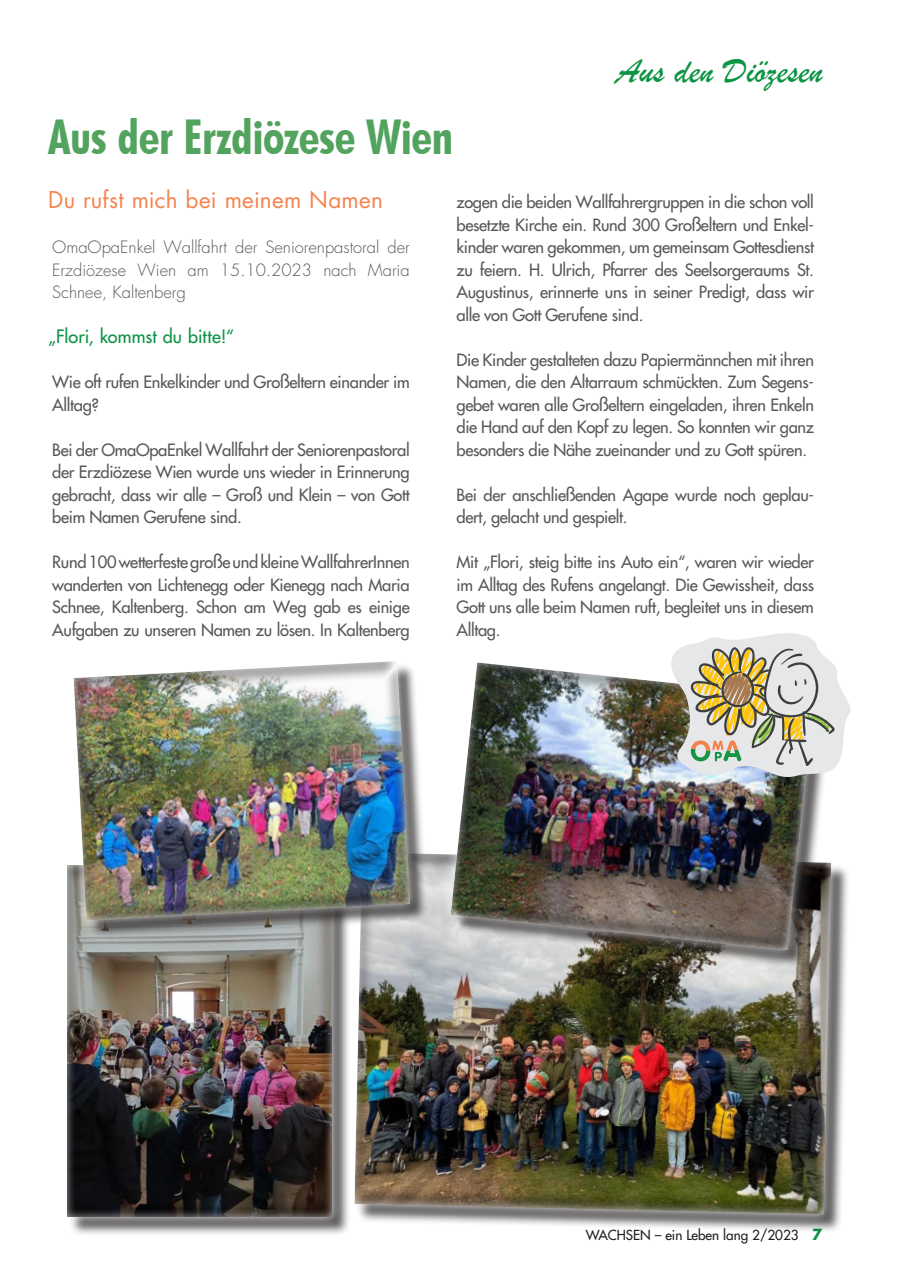
<style>
.page{position:relative;width:904px;height:1274px;background:#fff}
.page>*{position:absolute;margin:0;border:0;box-sizing:border-box;transform-origin:0 0}
.t1{font:700 condensed 48px "Futura BT";letter-spacing:-.01em;color:#51a35e}
.t2{font:36px "Brush Script";color:#0d9344}
.t3{font:22.5px "Futura Std";letter-spacing:.015em;color:#f5834e}
.t4{font:500 18px "Futura Std";letter-spacing:.005em;color:#0d9344}
.t5{font:500 16.5px/22.5px "Futura Std";letter-spacing:-.02em;color:#57585a;text-align:justify}
.t6{font:300 16.5px/22.5px "Futura Std";color:#57585a;text-align:justify}
.t7{font:500 13.5px "Futura Std";color:#231f20}
.s1{font-style:inherit}
.s2{font-weight:700;font-size:15px;color:#0d9344}
</style>
<div class="page">
<div style="left:356px;top:854px;width:493px;height:379px;background:#231f20;opacity:.75"></div>
<svg style="left:356px;top:854px;width:485px;height:370px;background:#a6a4a4"></svg>
<img style="left:354px;top:854px;width:478px;height:361px">
<div style="left:69px;top:868px;width:282px;height:368px;background:#231f20;opacity:.75"></div>
<div style="left:57px;top:856px;width:285px;height:371px;background:#fff;opacity:.75"></div>
<div style="left:66px;top:864px;width:267px;height:354px;background:#fff;opacity:.75"></div>
<div style="left:76px;top:663px;width:352px;height:276px;background:#231f20;opacity:.75"></div>
<svg style="left:63px;top:663px;width:357px;height:268px"></svg>
<img style="left:72px;top:661px;width:339px;height:261px">
<div style="left:453px;top:665px;width:379px;height:304px;background:#231f20;opacity:.75"></div>
<svg style="left:440px;top:780px;width:384px;height:181px"></svg>
<img style="left:450px;top:662px;width:364px;height:289px">
<svg style="left:668px;top:633px;width:183px;height:147px;background:#cbc7b7"></svg>
<h2 class="t2" style="left:616px;top:49px;width:208px">Aus den Diözesen</h2>
<h1 class="t1" style="left:48px;top:108px;width:407px">Aus der Erzdiözese Wien</h1>
<h3 class="t3" style="left:48px;top:185px;width:336px">Du rufst mich bei meinem Namen</h3>
<p class="t6" style="left:52px;top:236px;width:359px">OmaOpaEnkel Wallfahrt der Seniorenpastoral der Erzdiözese Wien am 15.10.2023 nach Maria Schnee, Kaltenberg</p>
<p class="t4" style="left:48px;top:325px;width:187px">„Flori, kommst du bitte!“</p>
<p class="t5" style="left:52px;top:371px;width:359px">Wie oft rufen Enkelkinder und Großeltern einander im<br>Alltag?</p>
<p class="t5" style="left:52px;top:438px;width:359px">Bei der OmaOpaEnkel Wallfahrt der Seniorenpastoral der Erzdiözese Wien wurde uns wieder in Erinnerung gebracht, dass wir alle – Groß und Klein – von Gott beim Namen Gerufene sind.</p>
<p class="t5" style="left:52px;top:551px;width:359px">Rund 100 wetterfeste große und kleine WallfahrerInnen wanderten von Lichtenegg oder Kienegg nach Maria Schnee, Kaltenberg. Schon am Weg gab es einige Aufgaben zu unseren Namen zu lösen. In Kaltenberg</p>
<p class="t5" style="left:456px;top:191px;width:359px">zogen die beiden Wallfahrergruppen in die schon voll besetzte Kirche ein. Rund 300 Großeltern und Enkel&shy;kinder waren gekommen, um gemeinsam Gottesdienst zu feiern. H. Ulrich, Pfarrer des Seelsorgeraums St.<br>Augustinus, erinnerte uns in seiner Predigt, dass wir alle von Gott Gerufene sind.</p>
<p class="t5" style="left:456px;top:348px;width:359px">Die Kinder gestalteten dazu Papiermännchen mit ihren Namen, die den Altarraum schmückten. Zum Segens&shy;gebet waren alle Großeltern eingeladen, ihren Enkeln die Hand auf den Kopf zu legen. So konnten wir ganz besonders die Nähe zueinander und zu Gott spüren.</p>
<p class="t5" style="left:456px;top:483px;width:359px">Bei der anschließenden Agape wurde noch geplau&shy;dert, gelacht und gespielt.</p>
<p class="t5" style="left:456px;top:551px;width:359px">Mit „Flori, steig bitte ins Auto ein“, waren wir wieder im Alltag des Rufens angelangt. Die Gewissheit, dass Gott uns alle beim Namen ruft, begleitet uns in diesem Alltag.</p>
<p class="t7" style="left:585px;top:1226px;width:238px">WACHSEN – ein Leben lang <span class="s1">2/2023</span> <span class="s2">7</span></p>
</div>
